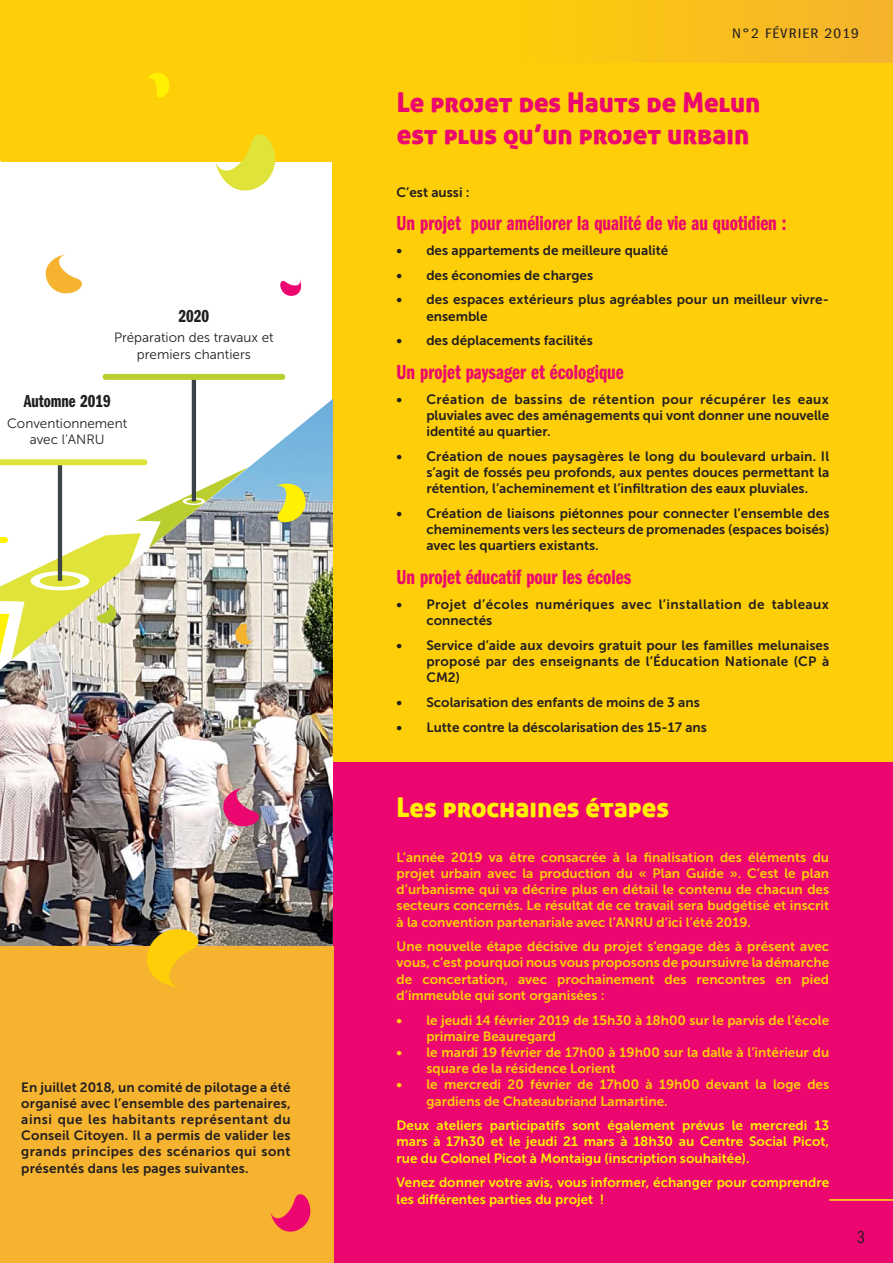
<style>
.page{position:relative;width:893px;height:1263px;background:#fff}
.page>*{position:absolute;margin:0;border:0;box-sizing:border-box;transform-origin:0 0}
.Titres{font:27px/32.4px "Aller Display";color:#ec066f}
.Titres-2{font:27px "Aller Display";color:#fff101}
.base{font:21px "Franklin Gothic URW Com Dem";color:#ec066f}
.t1{font:18px "Franklin Gothic URW Com Dem";color:#231f20}
.t2{font:18px "Franklin Gothic URW Com Boo";color:#231f20}
.t3{font:14.25px "Franklin Gothic URW Com Boo";letter-spacing:.07em;color:#231f20;scale:1.27 1}
.base-2{font:13.5px/16.2px "Museo Sans 700";color:#231f20;text-align:justify}
.base-3{font:13.5px/16.2px "Museo Sans 700";color:#fece08}
.base-4{font:13.5px/16.2px "Museo Sans 700";color:#fff101;text-align:justify}
.t4{font:13.5px/16.2px "Museo Sans 300";color:#231f20;text-align:center}
.base-5{font:13.5px/16.2px "Museo Sans 700";letter-spacing:.03em;color:#231f20}
</style>
<div class="page">
<div style="left:0;top:0;width:893px;height:162px;background:#fece08"></div>
<div style="left:509px;top:0;width:384px;height:64px;background:linear-gradient(to right,#fdcd08,#f5b32e)"></div>
<div style="left:333px;top:63px;width:560px;height:700px;background:#fece08"></div>
<div style="left:333px;top:762px;width:560px;height:501px;background:#ec066f"></div>
<hr style="left:192px;top:374px;width:4px;height:127px;background:#3b4346">
<div style="left:105px;top:374px;width:177px;height:6px;background:#bbce30"></div>
<img style="left:0;top:399px;width:333px;height:548px">
<div style="left:0;top:947px;width:333px;height:316px;background:#f5b32f"></div>
<svg style="left:215px;top:134px;width:60px;height:57px"></svg>
<svg style="left:221px;top:788px;width:40px;height:40px"></svg>
<svg style="left:45px;top:254px;width:37px;height:40px"></svg>
<svg style="left:275px;top:481px;width:31px;height:43px"></svg>
<svg style="left:0;top:467px;width:255px;height:192px"></svg>
<svg style="left:280px;top:280px;width:22px;height:16px"></svg>
<svg style="left:270px;top:1194px;width:41px;height:38px"></svg>
<svg style="left:147px;top:73px;width:23px;height:25px"></svg>
<svg style="left:145px;top:927px;width:57px;height:60px"></svg>
<hr style="left:829px;top:1199px;width:64px;height:2px;background:#fff101">
<p class="t1" style="left:179px;top:303px;width:32px">2020</p>
<p class="t4" style="left:114px;top:330px;width:161px">Préparation des travaux et premiers chantiers</p>
<h3 class="t1" style="left:24px;top:389px;width:88px">Automne 2019</h3>
<p class="t4" style="left:7px;top:415px;width:122px">Conventionnement avec l’ANRU</p>
<p class="base-2" style="left:21px;top:1079px;width:271px">En juillet 2018, un comité de pilotage a été organisé avec l’ensemble des partenaires, ainsi que les habitants représentant du Conseil Citoyen. Il a permis de valider les grands principes des scénarios qui sont présentés dans les pages suivantes.</p>
<p class="t3" style="left:732px;top:24px;width:101px">N°2 FÉVRIER 2019</p>
<p class="Titres" style="left:397px;top:85px;width:365px">Le projet des Hauts de Melun est plus qu’un projet urbain</p>
<p class="base-2" style="left:397px;top:184px;width:75px">C’est aussi :</p>
<p class="base" style="left:397px;top:209px;width:391px">Un projet pour améliorer la qualité de vie au quotidien :</p>
<p class="base-2" style="left:397px;top:242px;width:273px">• des appartements de meilleure qualité</p>
<p class="base-2" style="left:397px;top:267px;width:198px">• des économies de charges</p>
<p class="base-2" style="left:426px;top:292px;width:404px;text-indent:-30px">• des espaces extérieurs plus agréables pour un meilleur vivre&shy;ensemble</p>
<p class="base-2" style="left:397px;top:333px;width:198px">• des déplacements facilités</p>
<p class="base" style="left:397px;top:357px;width:229px">Un projet paysager et écologique</p>
<p class="base-2" style="left:426px;top:391px;width:404px;text-indent:-30px">• Création de bassins de rétention pour récupérer les eaux pluviales avec des aménagements qui vont donner une nouvelle identité au quartier.</p>
<p class="base-2" style="left:426px;top:448px;width:404px;text-indent:-30px">• Création de noues paysagères le long du boulevard urbain. Il s’agit de fossés peu profonds, aux pentes douces permettant la rétention, l’acheminement et l’infiltration des eaux pluviales.</p>
<p class="base-2" style="left:426px;top:505px;width:405px;text-indent:-30px">• Création de liaisons piétonnes pour connecter l’ensemble des cheminements vers les secteurs de promenades (espaces boisés) avec les quartiers existants.</p>
<p class="base" style="left:397px;top:562px;width:236px">Un projet éducatif pour les écoles</p>
<p class="base-5" style="left:426px;top:596px;width:404px;text-indent:-30px">• Projet d’écoles numériques avec l’installation de tableaux connectés</p>
<p class="base-2" style="left:426px;top:637px;width:404px;text-indent:-30px">• Service d’aide aux devoirs gratuit pour les familles melunaises proposé par des enseignants de l’Éducation Nationale (CP à CM2)</p>
<p class="base-2" style="left:397px;top:694px;width:305px">• Scolarisation des enfants de moins de 3 ans</p>
<p class="base-2" style="left:397px;top:719px;width:312px">• Lutte contre la déscolarisation des 15-17 ans</p>
<p class="Titres-2" style="left:397px;top:790px;width:274px">Les prochaines étapes</p>
<p class="base-3" style="left:397px;top:849px;width:434px;text-align:justify">L’année 2019 va être consacrée à la finalisation des éléments du projet urbain avec la production du « Plan Guide ». C’est le plan d’urbanisme qui va décrire plus en détail le contenu de chacun des secteurs concernés. Le résultat de ce travail sera budgétisé et inscrit à la convention partenariale avec l’ANRU d’ici l’été 2019.</p>
<p class="base-3" style="left:397px;top:938px;width:434px;text-align:justify">Une nouvelle étape décisive du projet s’engage dès à présent avec vous, c’est pourquoi nous vous proposons de poursuivre la démarche de concertation, avec prochainement des rencontres en pied d’immeuble qui sont organisées :</p>
<p class="base-3" style="left:426px;top:1012px;width:404px;text-indent:-30px">• le jeudi 14 février 2019 de 15h30 à 18h00 sur le parvis de l’école primaire Beauregard</p>
<p class="base-3" style="left:426px;top:1044px;width:404px;text-indent:-30px">• le mardi 19 février de 17h00 à 19h00 sur la dalle à l’intérieur du square de la résidence Lorient</p>
<p class="base-3" style="left:426px;top:1076px;width:404px;text-indent:-30px">• le mercredi 20 février de 17h00 à 19h00 devant la loge des gardiens de Chateaubriand Lamartine.</p>
<p class="base-4" style="left:397px;top:1117px;width:434px">Deux ateliers participatifs sont également prévus le mercredi 13 mars à 17h30 et le jeudi 21 mars à 18h30 au Centre Social Picot, rue du Colonel Picot à Montaigu (inscription souhaitée).</p>
<p class="base-4" style="left:397px;top:1174px;width:434px">Venez donner votre avis, vous informer, échanger pour comprendre les différentes parties du projet !</p>
<p class="t2" style="left:857px;top:1225px;width:9px">3</p>
</div>
